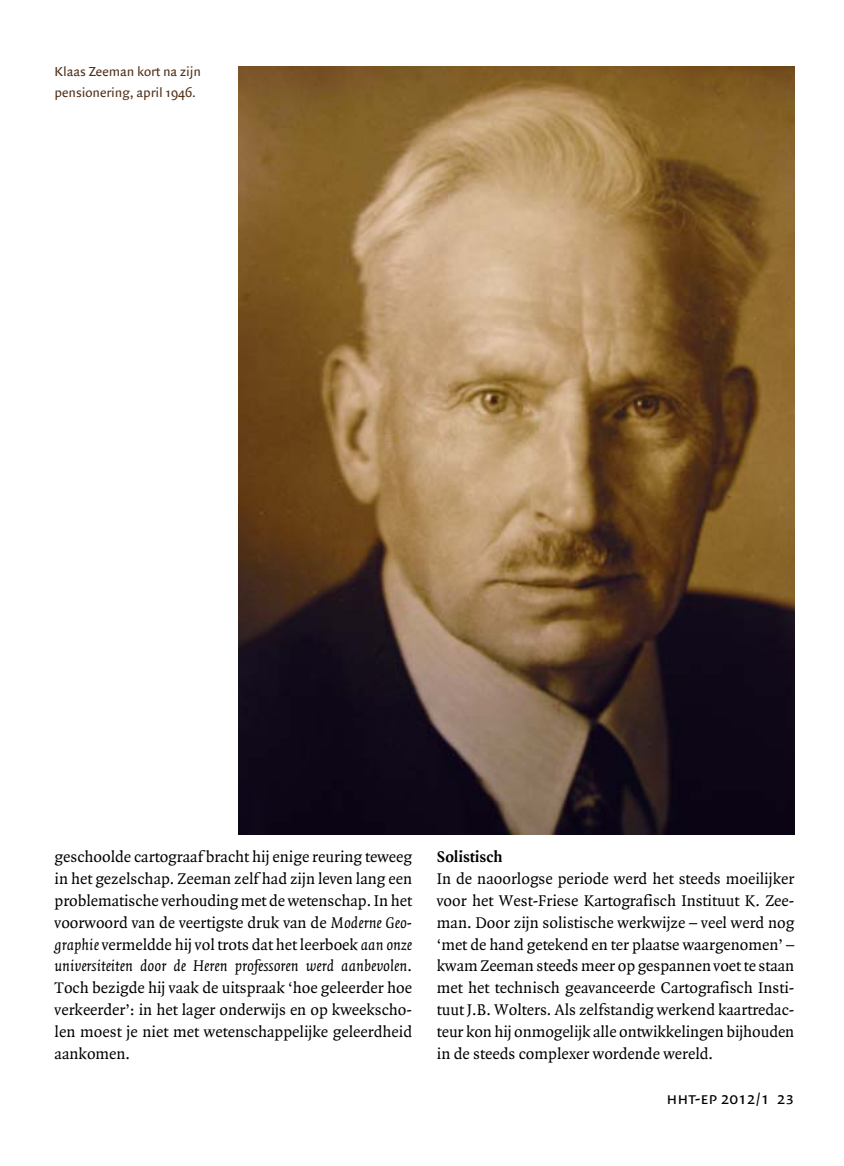
<style>
.page{position:relative;width:844px;height:1166px;background:#fff}
.page>*{position:absolute;margin:0;border:0;box-sizing:border-box;transform-origin:0 0}
.t1{font:17.5px "Quadraat Sans Small Caps";color:#000}
.t2{font:16.62px/21.9px "Quadraat";color:#000;text-align:justify}
.t3{font:700 16.62px "Quadraat";color:#000}
.t4{font:14px/20.7px "Quadraat Sans";color:#503118}
.s1{font-style:italic}
</style>
<div class="page">
<img style="left:238px;top:66px;width:556px;height:769px">
<p class="t4" style="left:55px;top:62px;width:148px">Klaas Zeeman kort na zijn pensionering, april 1946.</p>
<p class="t2" style="left:55px;top:847px;width:359px">geschoolde cartograaf bracht hij enige reuring teweeg in het gezelschap. Zeeman zelf had zijn leven lang een problematische verhouding met de wetenschap. In het voorwoord van de veertigste druk van de <span class="s1">Moderne Geo&shy;graphie</span> vermeldde hij vol trots dat het leerboek <span class="s1">aan onze universiteiten door de Heren professoren werd aanbevolen</span>.<br>Toch bezigde hij vaak de uitspraak ‘hoe geleerder hoe verkeerder’: in het lager onderwijs en op kweekscho&shy;len moest je niet met wetenschappelijke geleerdheid aankomen.</p>
<p class="t3" style="left:437px;top:850px;width:67px">Solistisch</p>
<p class="t2" style="left:437px;top:869px;width:359px">In de naoorlogse periode werd het steeds moeilijker voor het West-Friese Kartografisch Instituut K. Zee&shy;man. Door zijn solistische werkwijze – veel werd nog ‘met de hand getekend en ter plaatse waargenomen’ – kwam Zeeman steeds meer op gespannen voet te staan met het technisch geavanceerde Cartografisch Insti&shy;tuut J.B. Wolters. Als zelfstandig werkend kaartredac&shy;teur kon hij onmogelijk alle ontwikkelingen bijhouden in de steeds complexer wordende wereld.</p>
<p class="t1" style="left:666px;top:1088px;width:129px">hht-ep 2012/1 23</p>
</div>
